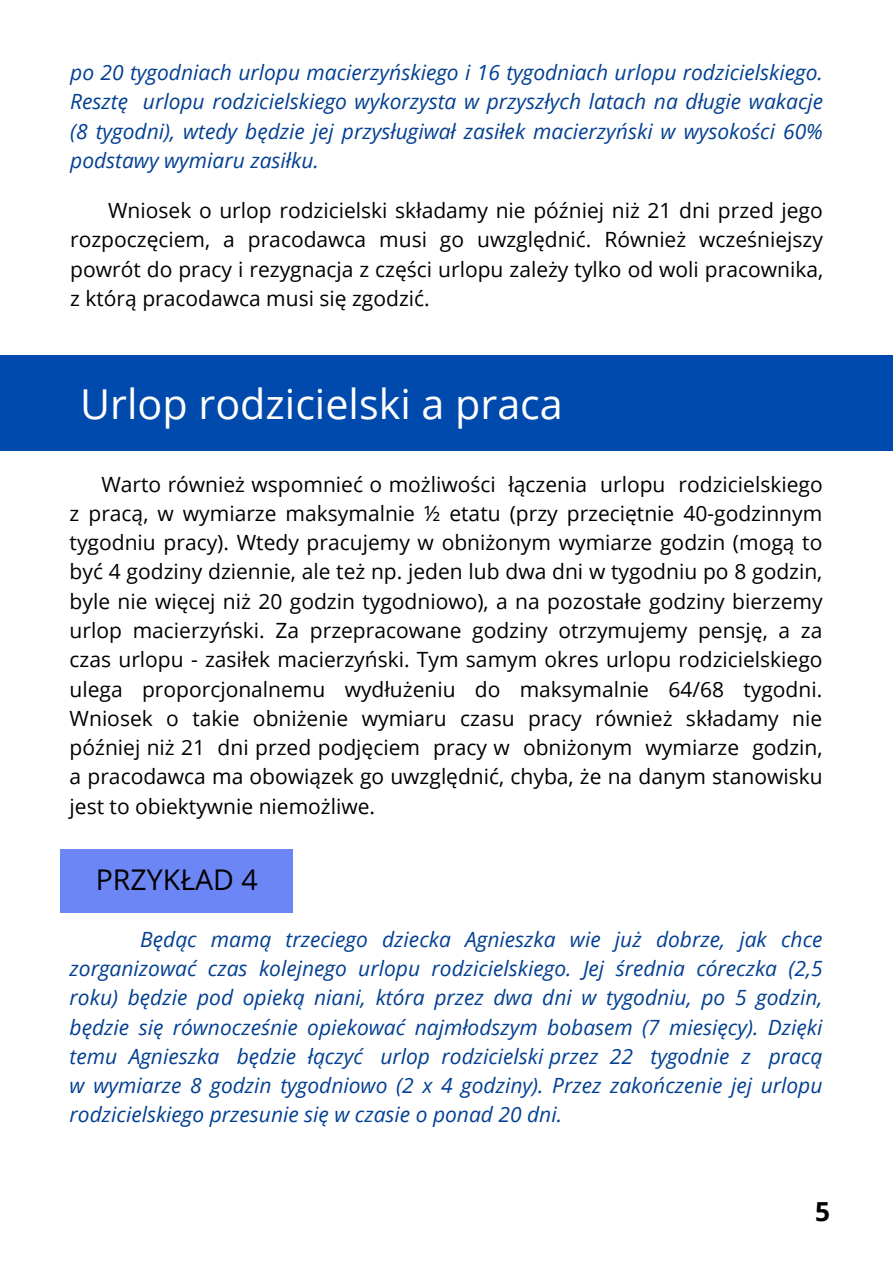
<style>
.page{position:relative;width:893px;height:1263px;background:#fff}
.page>*{position:absolute;margin:0;border:0;box-sizing:border-box;transform-origin:0 0}
.t1{font:41.25px "Open Sans";color:#fff}
.t2{font:28.5px "Open Sans";color:#000}
.t3{font:700 26.25px "Open Sans";color:#000}
.t4{font:21px/29.2px "Open Sans";color:#000;text-align:justify}
.t5{font:italic 21px/29.2px "Open Sans";color:#034092;text-align:justify}
</style>
<div class="page">
<div style="left:0;top:356px;width:893px;height:95px;background:#004aad"></div>
<div style="left:60px;top:849px;width:233px;height:64px;background:#6d86f6"></div>
<p class="t5" style="left:70px;top:57px;width:754px">po 20 tygodniach urlopu macierzyńskiego i 16 tygodniach urlopu rodzicielskiego.<br>Resztę urlopu rodzicielskiego wykorzysta w przyszłych latach na długie wakacje (8 tygodni), wtedy będzie jej przysługiwał zasiłek macierzyński w wysokości 60% podstawy wymiaru zasiłku.</p>
<p class="t4" style="left:70px;top:195px;width:754px;text-indent:38px">Wniosek o urlop rodzicielski składamy nie później niż 21 dni przed jego rozpoczęciem, a pracodawca musi go uwzględnić. Również wcześniejszy powrót do pracy i rezygnacja z części urlopu zależy tylko od woli pracownika, z którą pracodawca musi się zgodzić.</p>
<h1 class="t1" style="left:80px;top:375px;width:484px">Urlop rodzicielski a praca</h1>
<p class="t4" style="left:70px;top:469px;width:754px;text-indent:32px">Warto również wspomnieć o możliwości łączenia urlopu rodzicielskiego z pracą, w wymiarze maksymalnie ½ etatu (przy przeciętnie 40-godzinnym tygodniu pracy). Wtedy pracujemy w obniżonym wymiarze godzin (mogą to być 4 godziny dziennie, ale też np. jeden lub dwa dni w tygodniu po 8 godzin, byle nie więcej niż 20 godzin tygodniowo), a na pozostałe godziny bierzemy urlop macierzyński. Za przepracowane godziny otrzymujemy pensję, a za czas urlopu - zasiłek macierzyński. Tym samym okres urlopu rodzicielskiego ulega proporcjonalnemu wydłużeniu do maksymalnie 64/68 tygodni.<br>Wniosek o takie obniżenie wymiaru czasu pracy również składamy nie później niż 21 dni przed podjęciem pracy w obniżonym wymiarze godzin, a pracodawca ma obowiązek go uwzględnić, chyba, że na danym stanowisku jest to obiektywnie niemożliwe.</p>
<h2 class="t2" style="left:96px;top:860px;width:163px">PRZYKŁAD 4</h2>
<p class="t5" style="left:70px;top:924px;width:754px;text-indent:71px">Będąc mamą trzeciego dziecka Agnieszka wie już dobrze, jak chce zorganizować czas kolejnego urlopu rodzicielskiego. Jej średnia córeczka (2,5 roku) będzie pod opieką niani, która przez dwa dni w tygodniu, po 5 godzin, będzie się równocześnie opiekować najmłodszym bobasem (7 miesięcy). Dzięki temu Agnieszka będzie łączyć urlop rodzicielski przez 22 tygodnie z pracą w wymiarze 8 godzin tygodniowo (2 x 4 godziny). Przez zakończenie jej urlopu rodzicielskiego przesunie się w czasie o ponad 20 dni.</p>
<p class="t3" style="left:815px;top:1193px;width:16px">5</p>
</div>
